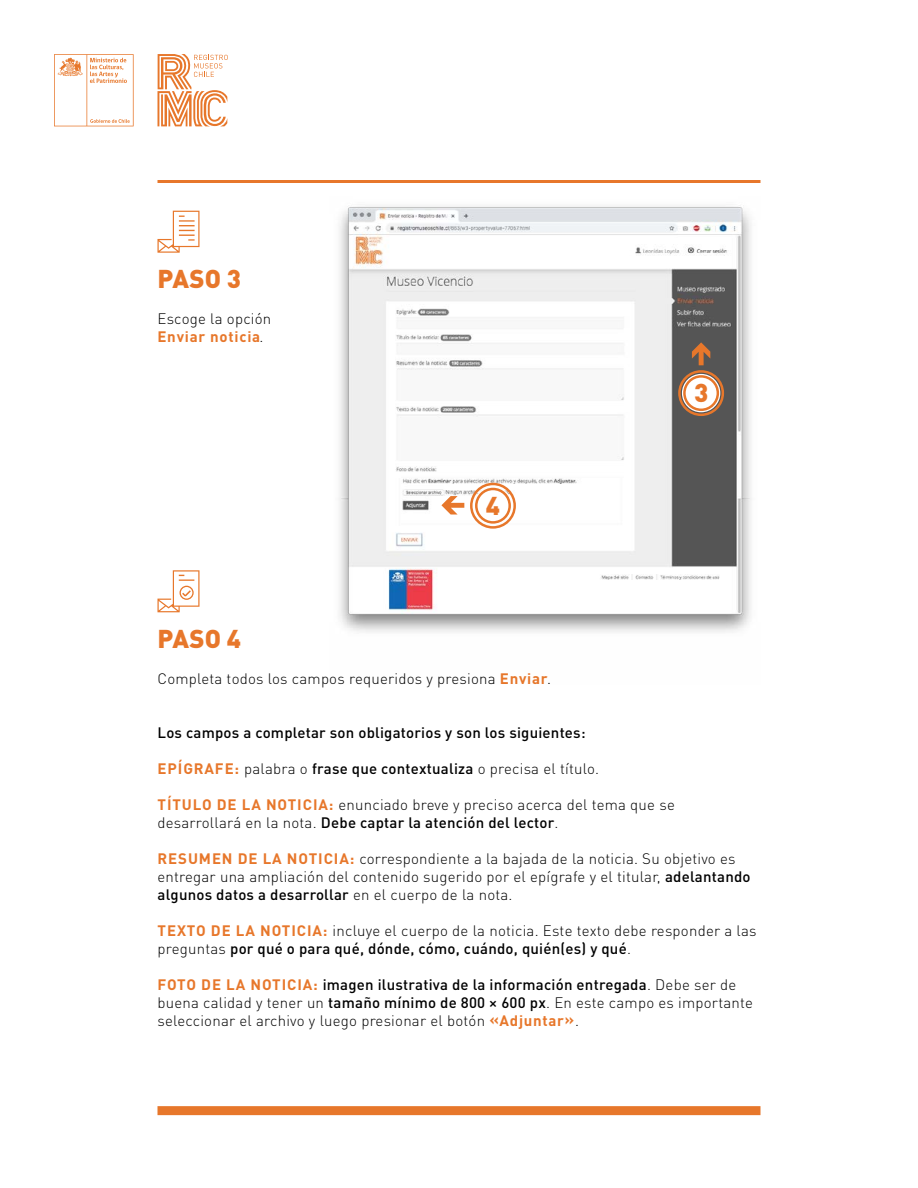
<style>
.page{position:relative;width:918px;height:1188px;background:#fff}
.page>*{position:absolute;margin:0;border:0;box-sizing:border-box;transform-origin:0 0}
.t1{font:60px "Informative Work";color:#e7772b}
.t2{font:900 25.5px "DIN Pro";letter-spacing:.01em;color:#e7772b}
.t3{font:300 15px/18px "DIN Pro";letter-spacing:.015em;color:#000}
.t4{font:500 15px "DIN Pro";letter-spacing:.015em;color:#000}
.s1{font-weight:700;color:#e7772b}
.s2{font-weight:500}
</style>
<div class="page">
<hr style="left:158px;top:180px;width:602px;height:3px;background:#e7772b">
<svg style="left:158px;top:54px;width:70px;height:72px"></svg>
<svg style="left:54px;top:54px;width:80px;height:72px"></svg>
<div style="left:158px;top:1106px;width:602px;height:9px;background:#e7772b"></div>
<img style="left:339px;top:206px;width:413px;height:426px">
<svg style="left:692px;top:342px;width:18px;height:23px"></svg>
<svg style="left:682px;top:374px;width:38px;height:38px"></svg>
<div style="left:678px;top:370px;width:46px;height:46px;border:2px solid #e7772b;border-radius:50%"></div>
<div style="left:683px;top:375px;width:36px;height:36px;border:2px solid #e7772b;border-radius:50%"></div>
<svg style="left:441px;top:496px;width:23px;height:19px"></svg>
<svg style="left:474px;top:486px;width:38px;height:39px"></svg>
<div style="left:470px;top:483px;width:46px;height:46px;border:2px solid #e7772b;border-radius:50%"></div>
<div style="left:475px;top:488px;width:36px;height:36px;border:2px solid #e7772b;border-radius:50%"></div>
<h1 class="t1" style="left:148px;top:202px;width:61px">r</h1>
<h2 class="t2" style="left:158px;top:261px;width:85px">PASO 3</h2>
<p class="t3" style="left:158px;top:309px;width:115px">Escoge la opción<br><span class="s1">Enviar noticia</span>.</p>
<h1 class="t1" style="left:148px;top:561px;width:61px">y</h1>
<h2 class="t2" style="left:486px;top:488px;width:16px">4</h2>
<h2 class="t2" style="left:694px;top:375px;width:16px">3</h2>
<h2 class="t2" style="left:158px;top:621px;width:85px">PASO 4</h2>
<p class="t3" style="left:158px;top:669px;width:395px">Completa todos los campos requeridos y presiona <span class="s1">Enviar</span>.</p>
<p class="t4" style="left:158px;top:722px;width:430px">Los campos a completar son obligatorios y son los siguientes:</p>
<p class="t3" style="left:158px;top:759px;width:443px"><span class="s1">EPÍGRAFE:</span> palabra o <span class="s2">frase que contextualiza</span> o precisa el título.</p>
<p class="t3" style="left:158px;top:795px;width:519px"><span class="s1">TÍTULO DE LA NOTICIA:</span> enunciado breve y preciso acerca del tema que se desarrollará en la nota. <span class="s2">Debe captar la atención del lector</span>.</p>
<p class="t3" style="left:158px;top:849px;width:595px"><span class="s1">RESUMEN DE LA NOTICIA:</span> correspondiente a la bajada de la noticia. Su objetivo es entregar una ampliación del contenido sugerido por el epígrafe y el titular, <span class="s2">adelantando algunos datos a desarrollar</span> en el cuerpo de la nota.</p>
<p class="t3" style="left:158px;top:921px;width:601px"><span class="s1">TEXTO DE LA NOTICIA:</span> incluye el cuerpo de la noticia. Este texto debe responder a las preguntas <span class="s2">por qué o para qué, dónde, cómo, cuándo, quién(es) y qué</span>.</p>
<p class="t3" style="left:157px;top:975px;width:597px"><span class="s1">FOTO DE LA NOTICIA:</span> <span class="s2">imagen ilustrativa de la información entregada</span>. Debe ser de buena calidad y tener un <span class="s2">tamaño mínimo de 800 × 600 px</span>. En este campo es importante seleccionar el archivo y luego presionar el botón <span class="s1">«Adjuntar»</span>.</p>
</div>
